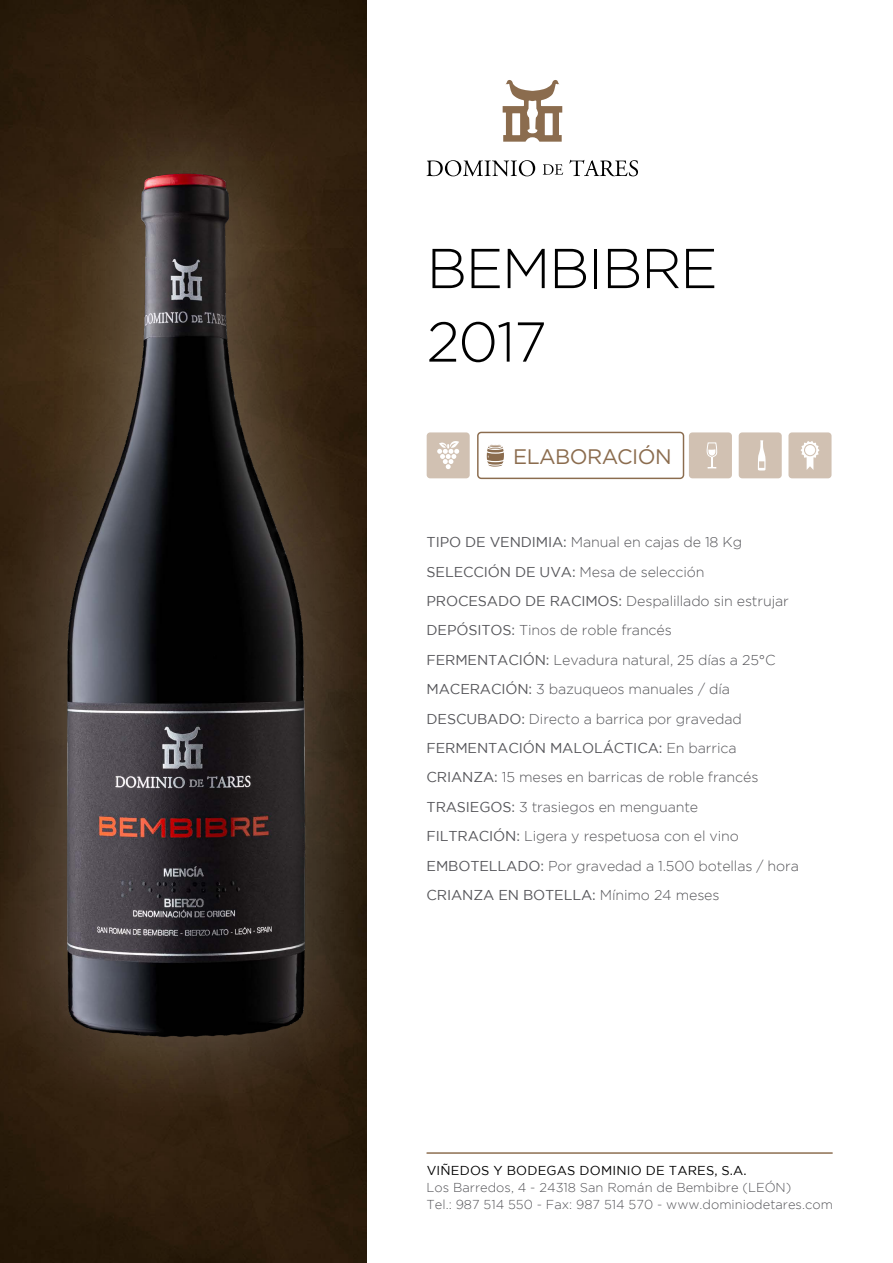
<style>
.page{position:relative;width:893px;height:1263px;background:#fff}
.page>*{position:absolute;margin:0;border:0;box-sizing:border-box;transform-origin:0 0}
.t1{font:300 56.1px/73.5px "Gotham";letter-spacing:-.025em;color:#000}
.t2{font:21px "Gotham";letter-spacing:-.025em;color:#8b6c4e}
.t3{font:300 14.25px/29.4px "Gotham";letter-spacing:-.01em;color:#56565a}
.t4{font:300 12.9px/17.2px "Gotham";color:#56565a}
.t5{font:12.9px "Gotham";letter-spacing:.015em;color:#000}
.s1{font-weight:400}
</style>
<div class="page">
<div style="left:788px;top:432px;width:43px;height:46px;background:#d1c1b2;border-radius:3px"></div>
<div style="left:739px;top:432px;width:43px;height:46px;background:#d1c1b2;border-radius:3px"></div>
<div style="left:689px;top:432px;width:43px;height:46px;background:#d1c1b2;border-radius:3px"></div>
<div style="left:477px;top:432px;width:207px;height:47px;border:1px solid #8b6c4e;border-radius:3px"></div>
<div style="left:427px;top:432px;width:43px;height:46px;background:#d1c1b2;border-radius:3px"></div>
<svg style="left:437px;top:441px;width:22px;height:28px"></svg>
<svg style="left:486px;top:444px;width:18px;height:23px"></svg>
<svg style="left:706px;top:442px;width:12px;height:27px"></svg>
<svg style="left:758px;top:440px;width:8px;height:30px"></svg>
<svg style="left:800px;top:441px;width:19px;height:29px"></svg>
<div style="left:804px;top:444px;width:12px;height:12px;border:1px solid #d1c1b2;border-radius:50%"></div>
<hr style="left:427px;top:1152px;width:405px;height:2px;background:#8b6c4e">
<svg style="left:427px;top:160px;width:108px;height:16px"></svg>
<svg style="left:543px;top:164px;width:20px;height:11px"></svg>
<svg style="left:569px;top:160px;width:69px;height:16px"></svg>
<svg style="left:503px;top:80px;width:59px;height:62px"></svg>
<div style="left:0;top:0;width:366px;height:1263px;background:#2d1c0c"></div>
<div style="left:0;top:79px;width:403px;height:1054px;background:#fff;opacity:.3"></div>
<img style="left:54px;top:167px;width:260px;height:879px">
<h1 class="t1" style="left:427px;top:231px;width:293px">BEMBIBRE<br>2017</h1>
<h2 class="t2" style="left:513px;top:445px;width:160px">ELABORACIÓN</h2>
<p class="t3" style="left:427px;top:527px;width:374px"><span class="s1">TIPO DE VENDIMIA:</span> Manual en cajas de 18 Kg <span class="s1">SELECCIÓN DE UVA:</span> Mesa de selección <span class="s1">PROCESADO DE RACIMOS:</span> Despalillado sin estrujar <span class="s1">DEPÓSITOS:</span> Tinos de roble francés<br><span class="s1">FERMENTACIÓN:</span> Levadura natural, 25 días a 25°C <span class="s1">MACERACIÓN:</span> 3 bazuqueos manuales / día <span class="s1">DESCUBADO:</span> Directo a barrica por gravedad <span class="s1">FERMENTACIÓN MALOLÁCTICA:</span> En barrica <span class="s1">CRIANZA:</span> 15 meses en barricas de roble francés <span class="s1">TRASIEGOS:</span> 3 trasiegos en menguante<br><span class="s1">FILTRACIÓN:</span> Ligera y respetuosa con el vino <span class="s1">EMBOTELLADO:</span> Por gravedad a 1.500 botellas / hora <span class="s1">CRIANZA EN BOTELLA:</span> Mínimo 24 meses</p>
<p class="t5" style="left:427px;top:1163px;width:321px">VIÑEDOS Y BODEGAS DOMINIO DE TARES, S.A.</p>
<p class="t4" style="left:427px;top:1178px;width:408px">Los Barredos, 4 - 24318 San Román de Bembibre (LEÓN)<br>Tel.: 987 514 550 - Fax: 987 514 570 - www.dominiodetares.com</p>
</div>
